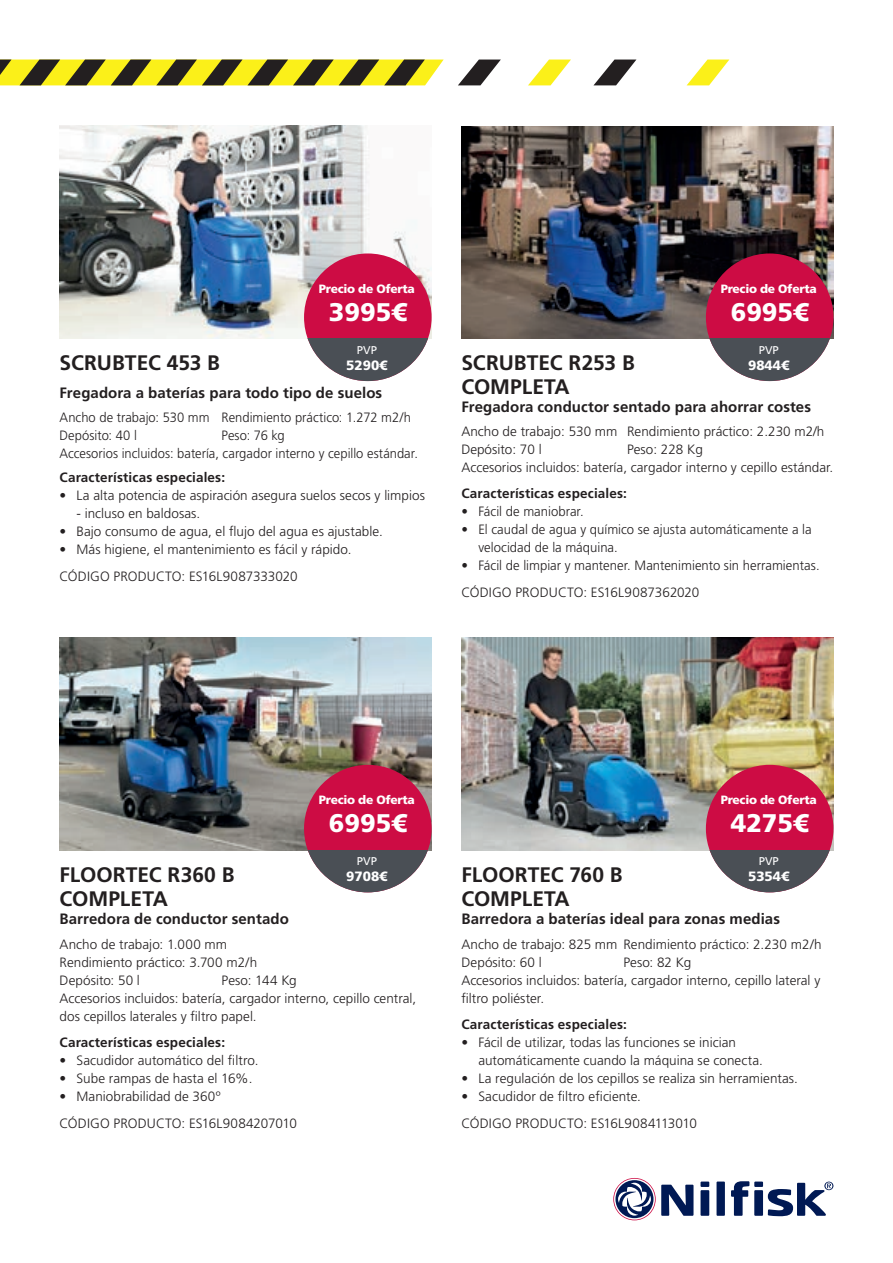
<style>
.page{position:relative;width:893px;height:1263px;background:#fff}
.page>*{position:absolute;margin:0;border:0;box-sizing:border-box;transform-origin:0 0}
.offer_price{font:900 25.5px "Frutiger LT Std";color:#fff}
.APP_FooterCellText{font:700 21px "Frutiger LT Std";color:#231f20}
.NPP2_FactsheetHeader{font:700 15px "Frutiger LT Std";letter-spacing:.005em;color:#231f20}
.NPP2_Body{font:300 13.5px/18px "Frutiger LT Std";color:#231f20}
.NPP2_Body-2{font:300 13.5px "Frutiger LT Std";color:#231f20;scale:.96 1}
.NPP2_KeySellingPoint{font:300 13.5px "Frutiger LT Std";letter-spacing:.005em;color:#231f20}
.NPP2_KeySellingPoint-2{font:700 13.5px "Frutiger LT Std";letter-spacing:.01em;color:#231f20}
.NPP2_Body-3{font:700 13.5px "Frutiger LT Std";letter-spacing:.01em;color:#231f20}
.list_price{font:900 13.5px "Frutiger LT Std";color:#fff}
.so_01{font:900 12px "Frutiger LT Std";letter-spacing:-.025em;color:#fff}
.LP_01{font:11.25px "Frutiger LT Std";color:#fff}
</style>
<div class="page">
<div style="left:716px;top:1181px;width:9px;height:35px;background:#001954"></div>
<div style="left:700px;top:1190px;width:9px;height:26px;background:#001954"></div>
<div style="left:754px;top:1190px;width:9px;height:26px;background:#001954"></div>
<div style="left:700px;top:1181px;width:9px;height:6px;background:#001954"></div>
<div style="left:754px;top:1181px;width:9px;height:6px;background:#001954"></div>
<svg style="left:731px;top:1181px;width:18px;height:35px"></svg>
<svg style="left:613px;top:1178px;width:80px;height:42px"></svg>
<svg style="left:768px;top:1181px;width:65px;height:35px"></svg>
<img style="left:60px;top:637px;width:372px;height:213px">
<img style="left:60px;top:125px;width:372px;height:213px">
<img style="left:461px;top:126px;width:372px;height:213px">
<img style="left:461px;top:637px;width:372px;height:213px">
<svg style="left:0;top:60px;width:444px;height:25px;background:#9d9520"></svg>
<svg style="left:458px;top:60px;width:43px;height:25px"></svg>
<svg style="left:528px;top:60px;width:43px;height:25px"></svg>
<svg style="left:594px;top:60px;width:42px;height:25px"></svg>
<svg style="left:687px;top:60px;width:42px;height:25px"></svg>
<div style="left:304px;top:253px;width:128px;height:128px;background:#cd0c44;border-radius:50%"></div>
<svg style="left:307px;top:338px;width:125px;height:43px;fill:#4a4f55"></svg>
<div style="left:706px;top:253px;width:127px;height:128px;background:#cd0c44;border-radius:50%"></div>
<svg style="left:709px;top:339px;width:121px;height:42px;fill:#4a4f55"></svg>
<div style="left:304px;top:765px;width:128px;height:127px;background:#cd0c44;border-radius:50%"></div>
<svg style="left:304px;top:850px;width:128px;height:42px;fill:#4a4f55"></svg>
<div style="left:706px;top:765px;width:127px;height:127px;background:#cd0c44;border-radius:50%"></div>
<svg style="left:706px;top:850px;width:127px;height:42px;fill:#4a4f55"></svg>
<p class="so_01" style="left:319px;top:282px;width:97px">Precio de Oferta</p>
<p class="so_01" style="left:721px;top:282px;width:97px">Precio de Oferta</p>
<p class="offer_price" style="left:329px;top:296px;width:80px">3995€</p>
<p class="offer_price" style="left:731px;top:296px;width:80px">6995€</p>
<p class="LP_01" style="left:357px;top:343px;width:22px">PVP</p>
<p class="list_price" style="left:346px;top:357px;width:43px">5290€</p>
<p class="APP_FooterCellText" style="left:60px;top:350px;width:162px">SCRUBTEC 453 B</p>
<p class="NPP2_FactsheetHeader" style="left:60px;top:384px;width:324px">Fregadora a baterías para todo tipo de suelos</p>
<p class="NPP2_Body-2" style="left:60px;top:410px;width:368px">Ancho de trabajo: 530 mm Rendimiento práctico: 1.272 m2/h</p>
<p class="NPP2_Body-2" style="left:60px;top:428px;width:82px">Depósito: 40 l</p>
<p class="NPP2_Body-2" style="left:222px;top:428px;width:67px">Peso: 76 kg</p>
<p class="NPP2_Body-2" style="left:60px;top:446px;width:375px">Accesorios incluidos: batería, cargador interno y cepillo estándar.</p>
<p class="NPP2_Body-3" style="left:60px;top:470px;width:167px">Características especiales:</p>
<p class="NPP2_Body" style="left:60px;top:487px;width:367px">• La alta potencia de aspiración asegura suelos secos y limpios</p>
<p class="NPP2_Body" style="left:77px;top:505px;width:125px">- incluso en baldosas.</p>
<p class="NPP2_Body" style="left:60px;top:523px;width:325px">• Bajo consumo de agua, el flujo del agua es ajustable.</p>
<p class="NPP2_Body" style="left:60px;top:541px;width:294px">• Más higiene, el mantenimiento es fácil y rápido.</p>
<p class="NPP2_KeySellingPoint" style="left:60px;top:568px;width:239px">CÓDIGO PRODUCTO: ES16L9087333020</p>
<p class="LP_01" style="left:759px;top:343px;width:22px">PVP</p>
<p class="list_price" style="left:748px;top:357px;width:43px">9844€</p>
<p class="APP_FooterCellText" style="left:461px;top:350px;width:175px">SCRUBTEC R253 B</p>
<p class="APP_FooterCellText" style="left:461px;top:374px;width:110px">COMPLETA</p>
<p class="NPP2_FactsheetHeader" style="left:461px;top:397px;width:351px">Fregadora conductor sentado para ahorrar costes</p>
<p class="NPP2_Body" style="left:461px;top:422px;width:365px">Ancho de trabajo: 530 mm Rendimiento práctico: 2.230 m2/h<br>Depósito: 70 l</p>
<p class="NPP2_Body" style="left:461px;top:440px;width:373px;text-indent:166px">Peso: 228 Kg<br>Accesorios incluidos: batería, cargador interno y cepillo estándar.</p>
<p class="NPP2_KeySellingPoint-2" style="left:461px;top:486px;width:167px">Características especiales:</p>
<p class="NPP2_Body" style="left:461px;top:503px;width:124px">• Fácil de maniobrar.</p>
<p class="NPP2_Body" style="left:478px;top:521px;width:335px;text-indent:-17px">• El caudal de agua y químico se ajusta automáticamente a la velocidad de la máquina.</p>
<p class="NPP2_Body" style="left:461px;top:557px;width:360px">• Fácil de limpiar y mantener. Mantenimiento sin herramientas.</p>
<p class="NPP2_KeySellingPoint" style="left:461px;top:584px;width:240px">CÓDIGO PRODUCTO: ES16L9087362020</p>
<p class="so_01" style="left:319px;top:793px;width:97px">Precio de Oferta</p>
<p class="so_01" style="left:721px;top:793px;width:97px">Precio de Oferta</p>
<p class="offer_price" style="left:329px;top:807px;width:80px">6995€</p>
<p class="offer_price" style="left:731px;top:807px;width:80px">4275€</p>
<p class="LP_01" style="left:357px;top:854px;width:22px">PVP</p>
<p class="list_price" style="left:346px;top:868px;width:43px">9708€</p>
<p class="APP_FooterCellText" style="left:60px;top:863px;width:177px">FLOORTEC R360 B</p>
<p class="APP_FooterCellText" style="left:60px;top:887px;width:110px">COMPLETA</p>
<p class="NPP2_FactsheetHeader" style="left:60px;top:910px;width:231px">Barredora de conductor sentado</p>
<p class="NPP2_Body" style="left:60px;top:935px;width:169px">Ancho de trabajo: 1.000 mm</p>
<p class="NPP2_Body" style="left:60px;top:953px;width:199px">Rendimiento práctico: 3.700 m2/h</p>
<p class="NPP2_Body" style="left:60px;top:971px;width:82px">Depósito: 50 l</p>
<p class="NPP2_Body" style="left:222px;top:971px;width:77px">Peso: 144 Kg</p>
<p class="NPP2_Body" style="left:60px;top:989px;width:358px">Accesorios incluidos: batería, cargador interno, cepillo central, dos cepillos laterales y filtro papel.</p>
<p class="NPP2_KeySellingPoint-2" style="left:60px;top:1034px;width:167px">Características especiales:</p>
<p class="NPP2_Body" style="left:60px;top:1051px;width:201px">• Sacudidor automático del filtro.</p>
<p class="NPP2_Body" style="left:60px;top:1069px;width:194px">• Sube rampas de hasta el 16%.</p>
<p class="NPP2_Body" style="left:60px;top:1087px;width:163px">• Maniobrabilidad de 360º</p>
<p class="NPP2_KeySellingPoint" style="left:60px;top:1115px;width:239px">CÓDIGO PRODUCTO: ES16L9084207010</p>
<p class="LP_01" style="left:759px;top:854px;width:22px">PVP</p>
<p class="list_price" style="left:748px;top:868px;width:43px">5354€</p>
<p class="APP_FooterCellText" style="left:461px;top:863px;width:163px">FLOORTEC 760 B</p>
<p class="APP_FooterCellText" style="left:461px;top:887px;width:110px">COMPLETA</p>
<p class="NPP2_FactsheetHeader" style="left:461px;top:910px;width:320px">Barredora a baterías ideal para zonas medias</p>
<p class="NPP2_Body" style="left:461px;top:935px;width:362px">Ancho de trabajo: 825 mm Rendimiento práctico: 2.230 m2/h</p>
<p class="NPP2_Body" style="left:461px;top:953px;width:82px">Depósito: 60 l</p>
<p class="NPP2_Body" style="left:623px;top:953px;width:69px">Peso: 82 Kg</p>
<p class="NPP2_Body" style="left:461px;top:971px;width:360px">Accesorios incluidos: batería, cargador interno, cepillo lateral y filtro poliéster.</p>
<p class="NPP2_KeySellingPoint-2" style="left:461px;top:1016px;width:167px">Características especiales:</p>
<p class="NPP2_Body" style="left:478px;top:1033px;width:286px;text-indent:-17px">• Fácil de utilizar, todas las funciones se inician automáticamente cuando la máquina se conecta.</p>
<p class="NPP2_Body" style="left:461px;top:1069px;width:338px">• La regulación de los cepillos se realiza sin herramientas.</p>
<p class="NPP2_Body" style="left:461px;top:1087px;width:181px">• Sacudidor de filtro eficiente.</p>
<p class="NPP2_KeySellingPoint" style="left:461px;top:1115px;width:237px">CÓDIGO PRODUCTO: ES16L9084113010</p>
</div>
